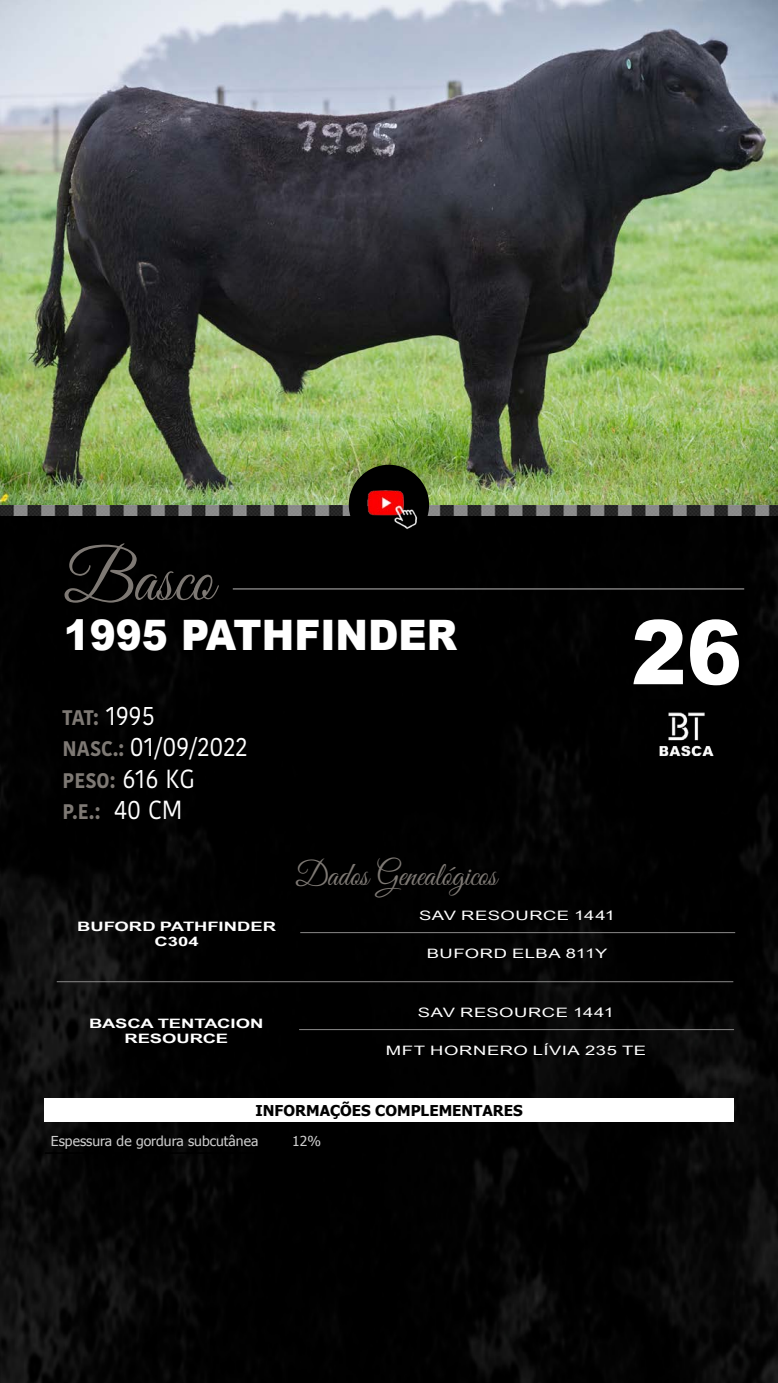
<style>
.page{position:relative;width:778px;height:1383px;background:#fff}
.page>*{position:absolute;margin:0;border:0;box-sizing:border-box;transform-origin:0 0}
.t1{font:900 89.1px "Arial";color:#fff;scale:.93 1}
.t2{font:72px "Great Vibes";color:#7e7974;scale:.93 1}
.t3{font:900 42px "Arial";color:#fff;scale:.93 1}
.t4{font:33.6px "Great Vibes";color:#7e7974;scale:.93 1}
.t5{font:26.1px "Kohinoor Devanagari";color:#fff;scale:.93 1}
.t6{font:700 21px/31.2px "Kohinoor Devanagari";color:#7e7974;scale:.93 1}
.t7{font:700 15px "Tahoma";color:#000}
.t8{font:13.8px "Tahoma";color:#cecece}
.t9{font:12.9px "Arial Narrow";letter-spacing:.02em;color:#fff;scale:1.73 1}
.t10{font:700 12.9px/15.6px "Arial Narrow";letter-spacing:-.005em;color:#fff;text-align:center;scale:1.73 1}
.s1{font-weight:400;font-size:26.1px;color:#fff}
.s2{font-weight:700;font-size:21px;color:#7e7974}
</style>
<div class="page">
<img style="left:0;top:516px;width:777px;height:867px">
<img style="left:1px;top:505px;width:776px;height:11px">
<hr style="left:300px;top:932px;width:435px;height:1px;background:#8a8989">
<hr style="left:299px;top:1029px;width:434px;height:1px;background:#8a8989">
<img style="left:0;top:0;width:777px;height:505px">
<img style="left:638px;top:699px;width:91px;height:70px">
<hr style="left:285px;top:1128px;width:2px;height:24px;background:#000">
<hr style="left:45px;top:1152px;width:241px;height:2px;background:#000">
<hr style="left:286px;top:1152px;width:45px;height:2px;background:#000">
<div style="left:45px;top:1099px;width:688px;height:23px;background:#fff"></div>
<hr style="left:233px;top:588px;width:511px;height:1px;background:#8a8989">
<hr style="left:57px;top:981px;width:676px;height:1px;background:#8a8989">
<div style="left:348px;top:465px;width:81px;height:80px;background:#000;border-radius:50%"></div>
<img style="left:348px;top:477px;width:79px;height:59px">
<h2 class="t2" style="left:64px;top:538px;width:163px">Basco</h2>
<h3 class="t3" style="left:64px;top:605px;width:424px">1995 PATHFINDER</h3>
<h3 class="t6" style="left:63px;top:701px;width:100px">TAT: <span class="s1">1995</span></h3>
<h3 class="t5" style="left:63px;top:732px;width:200px"><span class="s2">NASC.:</span> 01/09/2022</h3>
<h3 class="t6" style="left:63px;top:764px;width:144px">PESO: <span class="s1">616 KG<br></span>P.E.: <span class="s1">40 CM</span></h3>
<p class="t10" style="left:77px;top:918px;width:116px">BUFORD PATHFINDER<br>C304</p>
<h3 class="t4" style="left:296px;top:856px;width:217px">Dados Genealógicos</h3>
<p class="t9" style="left:419px;top:906px;width:115px">SAV RESOURCE 1441</p>
<p class="t9" style="left:426px;top:944px;width:106px">BUFORD ELBA 811Y</p>
<h1 class="t1" style="left:631px;top:588px;width:120px">26</h1>
<p class="t10" style="left:89px;top:1015px;width:102px">BASCA TENTACION<br>RESOURCE</p>
<p class="t9" style="left:418px;top:1003px;width:115px">SAV RESOURCE 1441</p>
<p class="t9" style="left:385px;top:1041px;width:152px">MFT HORNERO LÍVIA 235 TE</p>
<p class="t7" style="left:255px;top:1100px;width:269px">INFORMAÇÕES COMPLEMENTARES</p>
<p class="t8" style="left:51px;top:1131px;width:209px">Espessura de gordura subcutânea</p>
<p class="t8" style="left:292px;top:1131px;width:30px">12%</p>
</div>
